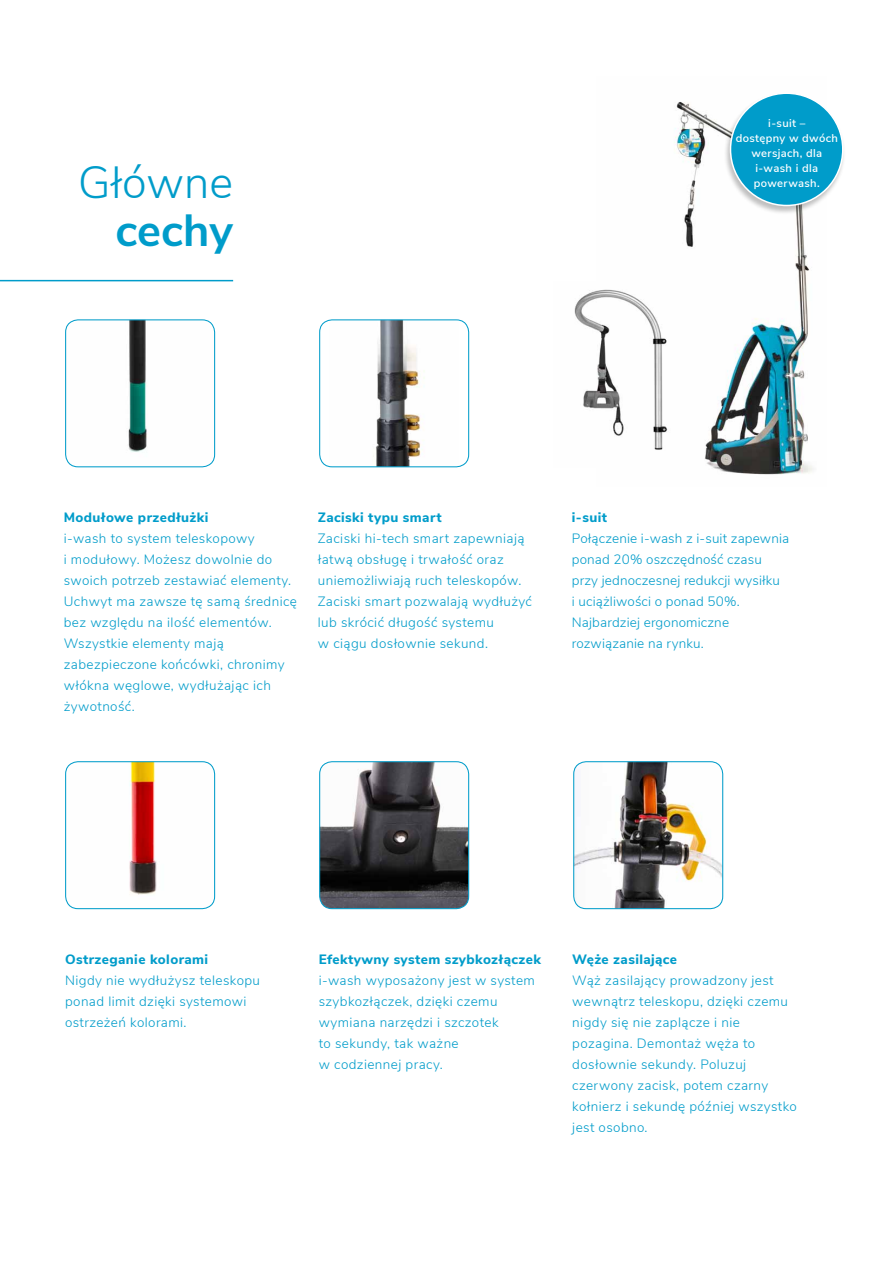
<style>
.page{position:relative;width:893px;height:1263px;background:#fff}
.page>*{position:absolute;margin:0;border:0;box-sizing:border-box;transform-origin:0 0}
.t1{font:300 45px "Nunito Sans";color:#009cca}
.t2{font:700 45px "Nunito Sans";color:#009cca}
.t3{font:300 13.5px/21px "Nunito Sans";letter-spacing:.03em;color:#009cca}
.t4{font:300 13.5px/21px "Nunito Sans";letter-spacing:.01em;color:#009cca}
.t5{font:800 13.5px "Nunito Sans";letter-spacing:.03em;color:#009cca}
.t6{font:600 11.25px/15px "Nunito Sans";letter-spacing:.03em;color:#fff;text-align:center}
</style>
<div class="page">
<img style="left:674px;top:102px;width:139px;height:373px">
<hr style="left:0;top:280px;width:233px;height:1px;background:#009cca">
<img style="left:373px;top:321px;width:52px;height:144px">
<div style="left:319px;top:319px;width:150px;height:148px;border:1px solid #009cca;border-radius:12px"></div>
<img style="left:66px;top:320px;width:149px;height:147px">
<div style="left:65px;top:319px;width:150px;height:148px;border:1px solid #009cca;border-radius:12px"></div>
<img style="left:320px;top:762px;width:149px;height:147px">
<div style="left:319px;top:761px;width:150px;height:148px;border:1px solid #009cca;border-radius:12px"></div>
<img style="left:68px;top:762px;width:147px;height:147px">
<div style="left:65px;top:761px;width:150px;height:148px;border:1px solid #009cca;border-radius:12px"></div>
<img style="left:574px;top:762px;width:149px;height:147px">
<div style="left:573px;top:761px;width:150px;height:148px;border:1px solid #009cca;border-radius:12px"></div>
<img style="left:574px;top:282px;width:109px;height:185px">
<div style="left:723px;top:92px;width:124px;height:123px;background:#000;opacity:.25"></div>
<div style="left:730px;top:93px;width:113px;height:112px;background:#009cca;border-radius:50%"></div>
<div style="left:730px;top:92px;width:113px;height:114px;border:2px solid #fff;border-radius:50%"></div>
<h1 class="t1" style="left:78px;top:149px;width:157px">Główne</h1>
<h1 class="t2" style="left:115px;top:197px;width:119px">cechy</h1>
<p class="t6" style="left:736px;top:115px;width:104px">i-suit –<br>dostępny w dwóch wersjach, dla i-wash i dla powerwash.</p>
<p class="t5" style="left:64px;top:507px;width:146px">Modułowe przedłużki</p>
<p class="t3" style="left:64px;top:527px;width:235px">i-wash to system teleskopowy<br>i modułowy. Możesz dowolnie do swoich potrzeb zestawiać elementy.<br>Uchwyt ma zawsze tę samą średnicę bez względu na ilość elementów.<br>Wszystkie elementy mają zabezpieczone końcówki, chronimy włókna węglowe, wydłużając ich żywotność.</p>
<p class="t5" style="left:318px;top:507px;width:125px">Zaciski typu smart</p>
<p class="t3" style="left:318px;top:527px;width:216px">Zaciski hi-tech smart zapewniają łatwą obsługę i trwałość oraz uniemożliwiają ruch teleskopów.<br>Zaciski smart pozwalają wydłużyć lub skrócić długość systemu<br>w ciągu dosłownie sekund.</p>
<p class="t5" style="left:572px;top:507px;width:37px">i-suit</p>
<p class="t4" style="left:572px;top:527px;width:219px">Połączenie i-wash z i-suit zapewnia ponad 20% oszczędność czasu przy jednoczesnej redukcji wysiłku<br>i uciążliwości o ponad 50%.<br>Najbardziej ergonomiczne rozwiązanie na rynku.</p>
<p class="t5" style="left:65px;top:949px;width:145px">Ostrzeganie kolorami</p>
<p class="t3" style="left:65px;top:969px;width:196px">Nigdy nie wydłużysz teleskopu ponad limit dzięki systemowi ostrzeżeń kolorami.</p>
<p class="t5" style="left:319px;top:949px;width:224px">Efektywny system szybkozłączek</p>
<p class="t3" style="left:319px;top:969px;width:218px">i-wash wyposażony jest w system szybkozłączek, dzięki czemu wymiana narzędzi i szczotek<br>to sekundy, tak ważne<br>w codziennej pracy.</p>
<p class="t5" style="left:572px;top:949px;width:106px">Węże zasilające</p>
<p class="t3" style="left:572px;top:969px;width:226px">Wąż zasilający prowadzony jest wewnątrz teleskopu, dzięki czemu nigdy się nie zaplącze i nie pozagina. Demontaż węża to dosłownie sekundy. Poluzuj czerwony zacisk, potem czarny kołnierz i sekundę później wszystko jest osobno.</p>
</div>
